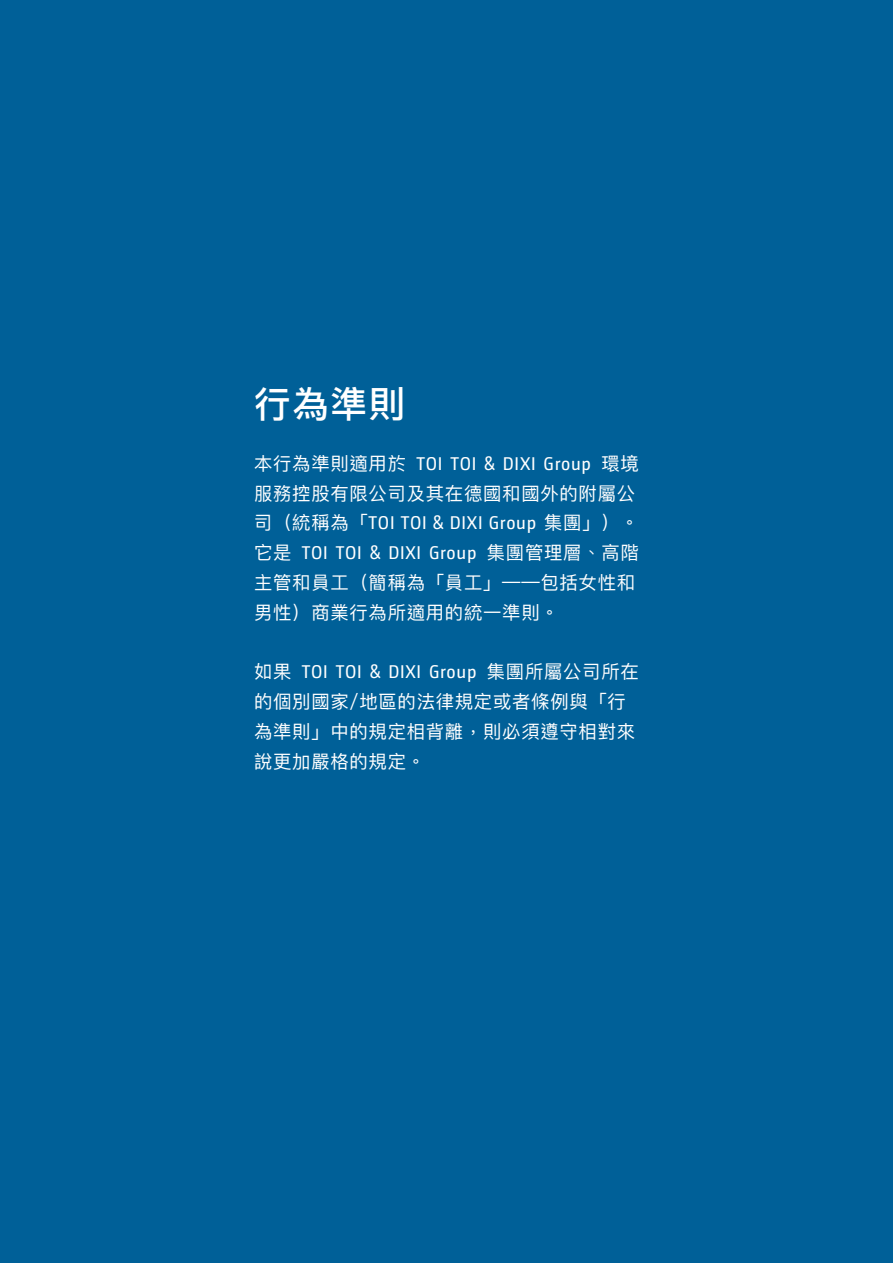
<style>
.page{position:relative;width:893px;height:1263px;background:#006098}
.page>*{position:absolute;margin:0;border:0;box-sizing:border-box;transform-origin:0 0}
.t1{font:500 36.75px "Ping Fang HK";color:#fff}
.t2{font:18.3px/29.7px "Camingo LT Pro";letter-spacing:.04em;color:#fff}
.t3{font:18.3px/29.7px "Ping Fang HK";letter-spacing:.04em;color:#fff}
.s1{font-family:"Ping Fang HK"}
</style>
<div class="page">
<h1 class="t1" style="left:254px;top:381px;width:153px">行為準則</h1>
<p class="t2" style="left:254px;top:449px;width:386px"><span class="s1">本行為準則適用於</span> TOI TOI &amp; DIXI Group <span class="s1">環境</span></p>
<p class="t3" style="left:254px;top:478px;width:383px">服務控股有限公司及其在德國和國外的附屬公</p>
<p class="t2" style="left:254px;top:508px;width:386px"><span class="s1">司（統稱為「</span>TOI TOI &amp; DIXI Group <span class="s1">集團」）。它是</span> TOI TOI &amp; DIXI Group <span class="s1">集團管理層、高階</span></p>
<p class="t3" style="left:254px;top:567px;width:383px">主管和員工（簡稱為「員工」——包括女性和男性）商業行為所適用的統一準則。</p>
<p class="t2" style="left:254px;top:657px;width:386px"><span class="s1">如果</span> TOI TOI &amp; DIXI Group <span class="s1">集團所屬公司所在</span></p>
<p class="t3" style="left:254px;top:686px;width:383px">的個別國家/地區的法律規定或者條例與「行為準則」中的規定相背離，則必須遵守相對來說更加嚴格的規定。</p>
</div>
